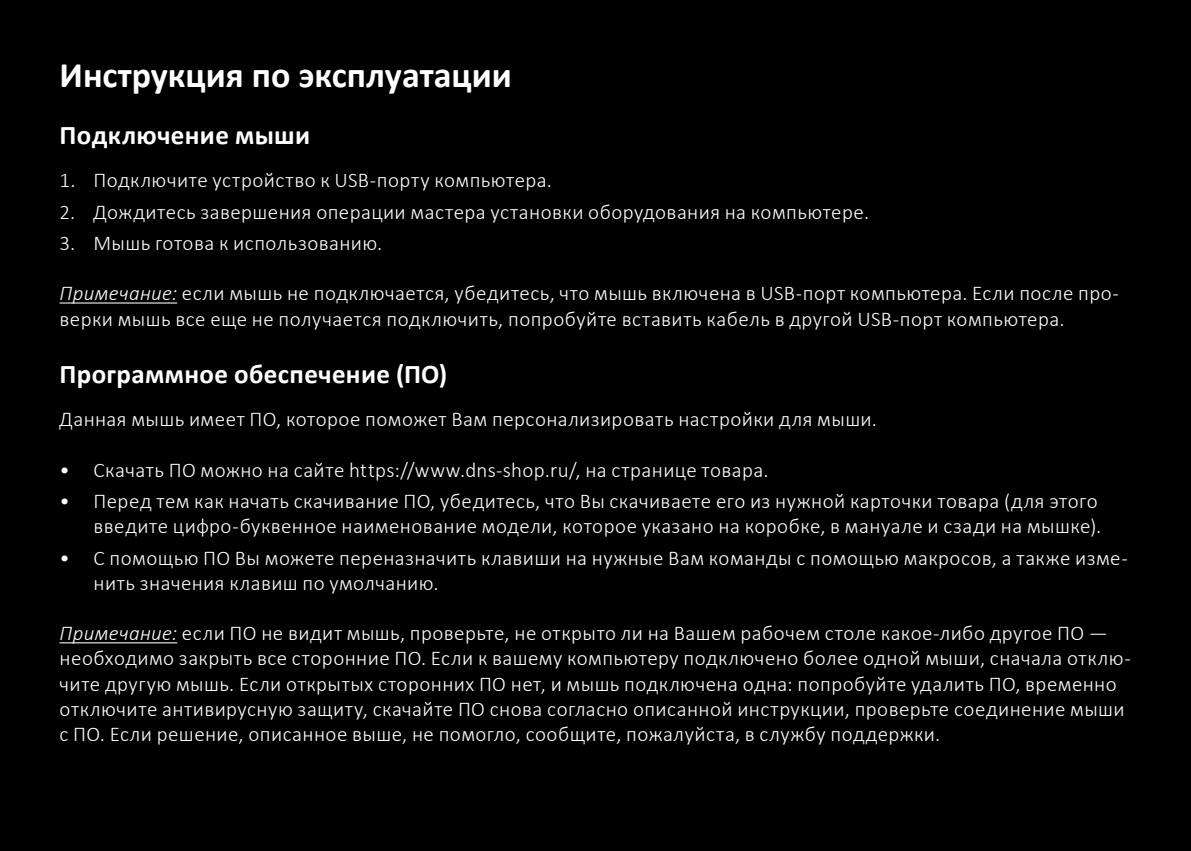
<style>
.page{position:relative;width:1191px;height:851px;background:#fff}
.page>*{position:absolute;margin:0;border:0;box-sizing:border-box;transform-origin:0 0}
.Заголовок{font:700 36px "Calibri";color:#fff}
.Подзаголовок{font:700 27px "Calibri";letter-spacing:.015em;color:#fff}
.t1{font:300 21px/25.2px "Calibri";letter-spacing:.02em;color:#fff}
.s1{font-style:italic}
</style>
<div class="page">
<div style="left:0;top:0;width:1191px;height:850px;background:#000"></div>
<hr style="left:60px;top:302px;width:117px;height:1px;background:#fff">
<hr style="left:60px;top:642px;width:117px;height:1px;background:#fff">
<p class="Заголовок" style="left:60px;top:49px;width:454px">Инструкция по эксплуатации</p>
<p class="Подзаголовок" style="left:60px;top:116px;width:252px">Подключение мыши</p>
<p class="t1" style="left:60px;top:168px;width:494px">1. Подключите устройство к USB-порту компьютера.</p>
<p class="t1" style="left:60px;top:199px;width:811px">2. Дождитесь завершения операции мастера установки оборудования на компьютере.</p>
<p class="t1" style="left:60px;top:230px;width:324px">3. Мышь готова к использованию.</p>
<p class="t1" style="left:60px;top:280px;width:1061px"><span class="s1">Примечание:</span> если мышь не подключается, убедитесь, что мышь включена в USB-порт компьютера. Если после про&shy;верки мышь все еще не получается подключить, попробуйте вставить кабель в другой USB-порт компьютера.</p>
<p class="Подзаголовок" style="left:60px;top:355px;width:389px">Программное обеспечение (ПО)</p>
<p class="t1" style="left:60px;top:406px;width:819px">Данная мышь имеет ПО, которое поможет Вам персонализировать настройки для мыши.</p>
<p class="t1" style="left:60px;top:457px;width:710px">• Скачать ПО можно на сайте https://www.dns-shop.ru/, на странице товара.</p>
<p class="t1" style="left:60px;top:488px;width:1043px;text-align:right">• Перед тем как начать скачивание ПО, убедитесь, что Вы скачиваете его из нужной карточки товара (для этого введите цифро-буквенное наименование модели, которое указано на коробке, в мануале и сзади на мышке).</p>
<p class="t1" style="left:94px;top:544px;width:1035px;text-indent:-34px">• С помощью ПО Вы можете переназначить клавиши на нужные Вам команды с помощью макросов, а также изме&shy;нить значения клавиш по умолчанию.</p>
<p class="t1" style="left:60px;top:620px;width:1072px"><span class="s1">Примечание:</span> если ПО не видит мышь, проверьте, не открыто ли на Вашем рабочем столе какое-либо другое ПО — необходимо закрыть все сторонние ПО. Если к вашему компьютеру подключено более одной мыши, сначала отклю&shy;чите другую мышь. Если открытых сторонних ПО нет, и мышь подключена одна: попробуйте удалить ПО, временно отключите антивирусную защиту, скачайте ПО снова согласно описанной инструкции, проверьте соединение мыши с ПО. Если решение, описанное выше, не помогло, сообщите, пожалуйста, в службу поддержки.</p>
</div>
